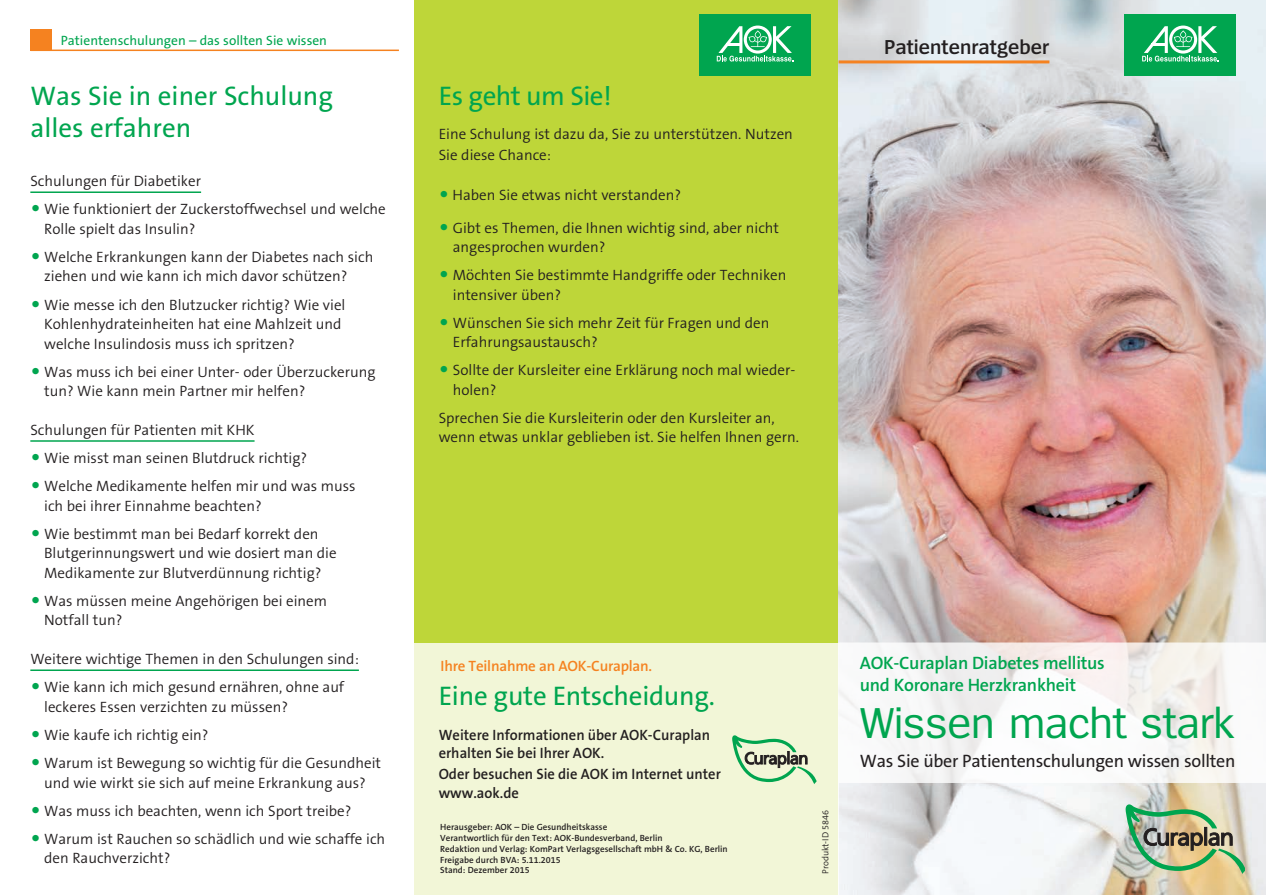
<style>
.page{position:relative;width:1266px;height:895px;background:#fff}
.page>*{position:absolute;margin:0;border:0;box-sizing:border-box;transform-origin:0 0}
.t1{font:45px "Spiegel";letter-spacing:-.015em;color:#00a54f}
.t2{font:27px/32.4px "The Sans B5 Plain";color:#00a54f}
.t3{font:27px "The Sans B5 Plain";letter-spacing:-.02em;color:#00a54f}
.t4{font:600 21px "Spiegel";color:#231f20}
.t5{font:600 18px/21.6px "The Sans B6";letter-spacing:-.015em;color:#00a54f}
.t6{font:18px "The Sans B5 Plain";letter-spacing:-.015em;color:#231f20}
.t7{font:300 15px/19.5px "The Sans B4";color:#231f20}
.t8{font:600 15px/18px "The Sans B6";color:#231f20}
.t9{font:600 15px "The Sans B6";letter-spacing:-.015em;color:#f58220}
.t10{font:13.5px "The Sans B5 Plain";color:#00a54f}
.t11{font:600 9px/10.8px "The Sans B6";color:#231f20}
.t12{font:300 9px "The Sans B4";color:#231f20}
.s1{color:#00a54f}
</style>
<div class="page">
<div style="left:414px;top:0;width:424px;height:894px;background:#bed639"></div>
<img style="left:838px;top:0;width:427px;height:894px">
<svg style="left:838px;top:642px;width:427px;height:140px"></svg>
<div style="left:411px;top:643px;width:427px;height:251px;background:#f2f6d7"></div>
<hr style="left:838px;top:60px;width:211px;height:3px;background:#f58220">
<div style="left:1124px;top:14px;width:112px;height:61px;background:#00a54f"></div>
<svg style="left:1142px;top:26px;width:76px;height:36px"></svg>
<div style="left:699px;top:14px;width:111px;height:61px;background:#00a54f"></div>
<svg style="left:716px;top:26px;width:77px;height:36px"></svg>
<hr style="left:30px;top:191px;width:171px;height:2px;background:#00a54f">
<hr style="left:30px;top:440px;width:224px;height:1px;background:#00a54f">
<hr style="left:30px;top:669px;width:329px;height:1px;background:#00a54f">
<img style="left:1125px;top:804px;width:119px;height:69px">
<hr style="left:31px;top:50px;width:368px;height:1px;background:#f58220">
<div style="left:31px;top:30px;width:21px;height:21px;background:#f58220"></div>
<svg style="left:732px;top:735px;width:84px;height:48px"></svg>
<p class="t10" style="left:61px;top:33px;width:268px">Patientenschulungen – das sollten Sie wissen</p>
<h2 class="t2" style="left:30px;top:80px;width:304px">Was Sie in einer Schulung alles erfahren</h2>
<p class="t7" style="left:30px;top:172px;width:172px">Schulungen für Diabetiker</p>
<p class="t7" style="left:44px;top:200px;width:343px;text-indent:-14px"><span class="s1">•</span> Wie funktioniert der Zuckerstoffwechsel und welche<br>Rolle spielt das Insulin?</p>
<p class="t7" style="left:44px;top:247px;width:331px;text-indent:-14px"><span class="s1">•</span> Welche Erkrankungen kann der Diabetes nach sich ziehen und wie kann ich mich davor schützen?</p>
<p class="t7" style="left:44px;top:295px;width:303px;text-indent:-14px"><span class="s1">•</span> Wie messe ich den Blutzucker richtig? Wie viel<br>Kohlenhydrateinheiten hat eine Mahlzeit und welche Insulindosis muss ich spritzen?</p>
<p class="t7" style="left:44px;top:362px;width:333px;text-indent:-14px"><span class="s1">•</span> Was muss ich bei einer Unter- oder Überzuckerung tun? Wie kann mein Partner mir helfen?</p>
<p class="t7" style="left:30px;top:420px;width:226px">Schulungen für Patienten mit KHK</p>
<p class="t7" style="left:30px;top:448px;width:278px"><span class="s1">•</span> Wie misst man seinen Blutdruck richtig?</p>
<p class="t7" style="left:44px;top:476px;width:313px;text-indent:-14px"><span class="s1">•</span> Welche Medikamente helfen mir und was muss ich bei ihrer Einnahme beachten?</p>
<p class="t7" style="left:44px;top:524px;width:294px;text-indent:-14px"><span class="s1">•</span> Wie bestimmt man bei Bedarf korrekt den<br>Blutgerinnungswert und wie dosiert man die<br>Medikamente zur Blutverdünnung richtig?</p>
<p class="t7" style="left:44px;top:591px;width:284px;text-indent:-14px"><span class="s1">•</span> Was müssen meine Angehörigen bei einem<br>Notfall tun?</p>
<p class="t7" style="left:30px;top:649px;width:330px">Weitere wichtige Themen in den Schulungen sind:</p>
<p class="t7" style="left:44px;top:677px;width:301px;text-indent:-14px"><span class="s1">•</span> Wie kann ich mich gesund ernähren, ohne auf leckeres Essen verzichten zu müssen?</p>
<p class="t7" style="left:30px;top:725px;width:180px"><span class="s1">•</span> Wie kaufe ich richtig ein?</p>
<p class="t7" style="left:30px;top:753px;width:352px;text-align:center"><span class="s1">•</span> Warum ist Bewegung so wichtig für die Gesundheit und wie wirkt sie sich auf meine Erkrankung aus?</p>
<p class="t7" style="left:30px;top:800px;width:323px"><span class="s1">•</span> Was muss ich beachten, wenn ich Sport treibe?</p>
<p class="t7" style="left:44px;top:828px;width:342px;text-indent:-14px"><span class="s1">•</span> Warum ist Rauchen so schädlich und wie schaffe ich den Rauchverzicht?</p>
<h2 class="t3" style="left:439px;top:81px;width:174px">Es geht um Sie!</h2>
<p class="t7" style="left:439px;top:124px;width:356px;line-height:21px">Eine Schulung ist dazu da, Sie zu unterstützen. Nutzen<br>Sie diese Chance:</p>
<p class="t7" style="left:439px;top:186px;width:244px"><span class="s1">•</span> Haben Sie etwas nicht verstanden?</p>
<p class="t7" style="left:453px;top:218px;width:328px;text-indent:-14px"><span class="s1">•</span> Gibt es Themen, die Ihnen wichtig sind, aber nicht angesprochen wurden?</p>
<p class="t7" style="left:453px;top:266px;width:335px;text-indent:-14px"><span class="s1">•</span> Möchten Sie bestimmte Handgriffe oder Techniken intensiver üben?</p>
<p class="t7" style="left:453px;top:313px;width:318px;text-indent:-14px"><span class="s1">•</span> Wünschen Sie sich mehr Zeit für Fragen und den<br>Erfahrungsaustausch?</p>
<p class="t7" style="left:453px;top:361px;width:344px;text-indent:-14px"><span class="s1">•</span> Sollte der Kursleiter eine Erklärung noch mal wieder&shy;holen?</p>
<p class="t7" style="left:439px;top:408px;width:362px">Sprechen Sie die Kursleiterin oder den Kursleiter an, wenn etwas unklar geblieben ist. Sie helfen Ihnen gern.</p>
<h3 class="t4" style="left:884px;top:37px;width:167px">Patientenratgeber</h3>
<p class="t9" style="left:440px;top:657px;width:213px">Ihre Teilnahme an AOK-Curaplan.</p>
<h2 class="t2" style="left:439px;top:679px;width:278px">Eine gute Entscheidung.</h2>
<p class="t8" style="left:439px;top:726px;width:273px">Weitere Informationen über AOK-Curaplan erhalten Sie bei Ihrer AOK.</p>
<p class="t8" style="left:439px;top:765px;width:284px">Oder besuchen Sie die AOK im Internet unter www.aok.de</p>
<p class="t11" style="left:440px;top:821px;width:289px">Herausgeber: AOK – Die Gesundheitskasse<br>Verantwortlich für den Text: AOK-Bundesverband, Berlin<br>Redaktion und Verlag: KomPart Verlagsgesellschaft mbH &amp; Co. KG, Berlin Freigabe durch BVA: 5.11.2015<br>Stand: Dezember 2015</p>
<p class="t12" style="left:820px;top:873px;width:66px;rotate:-90deg">Produkt-ID 5846</p>
<p class="t5" style="left:859px;top:652px;width:246px">AOK-Curaplan Diabetes mellitus und Koronare Herzkrankheit</p>
<h1 class="t1" style="left:859px;top:699px;width:376px">Wissen macht stark</h1>
<p class="t6" style="left:859px;top:750px;width:377px">Was Sie über Patientenschulungen wissen sollten</p>
</div>
